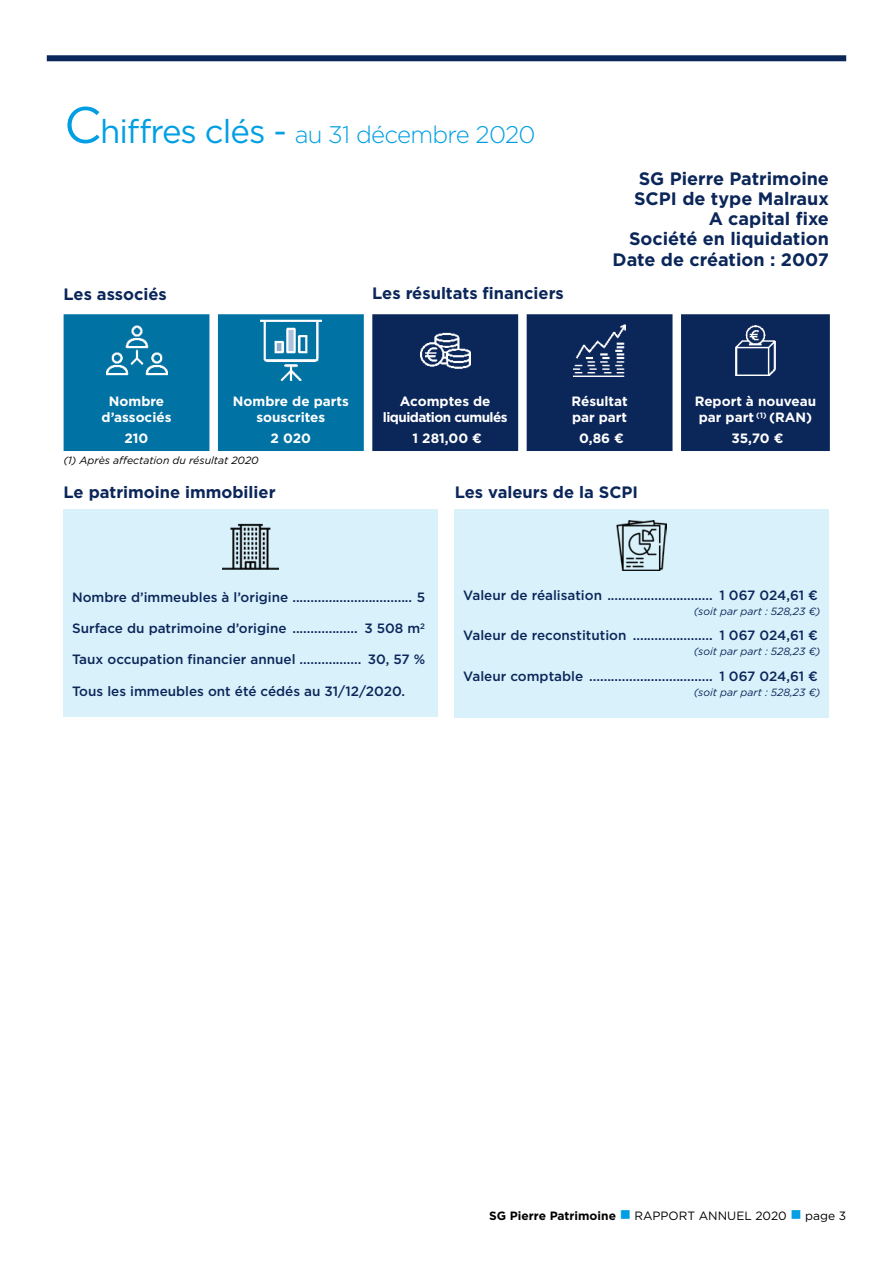
<style>
.page{position:relative;width:893px;height:1263px;background:#fff}
.page>*{position:absolute;margin:0;border:0;box-sizing:border-box;transform-origin:0 0}
.t1{font:300 24px "Gotham";letter-spacing:-.03em;color:#009fe3}
.t2{font:700 18px/20.2px "Gotham";color:#0b2659;text-align:right}
.t3{font:700 16.5px "Gotham";color:#0b2659}
.t4{font:500 13.5px "Gotham";color:#0b2659}
.t5{font:700 13.5px/16.2px "Gotham";color:#fff;text-align:center}
.t6{font:700 13.5px/16.2px "Gotham";letter-spacing:-.04em;color:#fff;text-align:center}
.t7{font:12px "Gotham";color:#000}
.t8{font:italic 10.5px "Gotham";color:#0b2659}
.t9{font:italic 10.5px "Gotham";color:#000}
.s1{font-weight:400;font-size:51px}
.s2{font-weight:400;font-size:33px}
.s3{font-weight:700}
.s4{color:#009fe3}
</style>
<div class="page">
<div style="left:47px;top:55px;width:799px;height:6px;background:#0b2659"></div>
<div style="left:64px;top:314px;width:300px;height:137px;background:#0072a3"></div>
<div style="left:372px;top:314px;width:458px;height:137px;background:#0b2659"></div>
<img style="left:106px;top:320px;width:61px;height:61px">
<img style="left:260px;top:320px;width:61px;height:61px">
<img style="left:420px;top:325px;width:50px;height:51px">
<img style="left:573px;top:324px;width:53px;height:53px">
<img style="left:730px;top:325px;width:51px;height:51px">
<div style="left:64px;top:509px;width:374px;height:207px;background:#d9f1fb"></div>
<img style="left:223px;top:523px;width:55px;height:47px">
<div style="left:455px;top:509px;width:374px;height:209px;background:#d9f1fb"></div>
<img style="left:617px;top:520px;width:50px;height:50px">
<h1 class="t1" style="left:64px;top:119px;width:473px"><span class="s1">C</span><span class="s2">hiffres clés -</span> au 31 décembre 2020</h1>
<p class="t3" style="left:64px;top:283px;width:105px">Les associés</p>
<p class="t3" style="left:372px;top:282px;width:193px">Les résultats financiers</p>
<h2 class="t2" style="left:613px;top:168px;width:218px">SG Pierre Patrimoine<br>SCPI de type Malraux<br>A capital fixe<br>Société en liquidation<br>Date de création : 2007</h2>
<p class="t5" style="left:102px;top:393px;width:71px">Nombre d’associés</p>
<p class="t5" style="left:125px;top:430px;width:25px">210</p>
<p class="t5" style="left:233px;top:393px;width:117px">Nombre de parts souscrites</p>
<p class="t5" style="left:271px;top:430px;width:42px">2 020</p>
<p class="t6" style="left:383px;top:393px;width:126px">Acomptes de liquidation cumulés</p>
<p class="t5" style="left:413px;top:430px;width:71px">1 281,00 €</p>
<p class="t5" style="left:571px;top:393px;width:58px;text-align:left">Résultat par part</p>
<p class="t5" style="left:579px;top:430px;width:46px">0,86 €</p>
<p class="t5" style="left:695px;top:393px;width:123px">Report à nouveau par part <sup>(1)</sup> (RAN)</p>
<p class="t5" style="left:731px;top:430px;width:54px">35,70 €</p>
<p class="t9" style="left:64px;top:454px;width:197px">(1) Après affectation du résultat 2020</p>
<p class="t3" style="left:64px;top:481px;width:214px">Le patrimoine immobilier</p>
<p class="t3" style="left:455px;top:481px;width:185px">Les valeurs de la SCPI</p>
<p class="t4" style="left:72px;top:588px;width:354px">Nombre d’immeubles à l’origine ................................. 5</p>
<p class="t4" style="left:72px;top:620px;width:354px">Surface du patrimoine d’origine .................. 3 508 m<sup>2</sup></p>
<p class="t4" style="left:72px;top:651px;width:354px">Taux occupation financier annuel ................. 30, 57 %</p>
<p class="t4" style="left:72px;top:682px;width:335px">Tous les immeubles ont été cédés au 31/12/2020.</p>
<p class="t4" style="left:463px;top:586px;width:356px">Valeur de réalisation ............................. 1 067 024,61 €</p>
<p class="t8" style="left:694px;top:604px;width:128px">(soit par part : 528,23 €)</p>
<p class="t4" style="left:463px;top:627px;width:356px">Valeur de reconstitution ...................... 1 067 024,61 €</p>
<p class="t8" style="left:694px;top:645px;width:128px">(soit par part : 528,23 €)</p>
<p class="t4" style="left:463px;top:668px;width:356px">Valeur comptable .................................. 1 067 024,61 €</p>
<p class="t8" style="left:694px;top:686px;width:128px">(soit par part : 528,23 €)</p>
<p class="t7" style="left:489px;top:1208px;width:359px"><span class="s3">SG Pierre Patrimoine</span> <span class="s4">■</span> RAPPORT ANNUEL 2020 <span class="s4">■</span> page 3</p>
</div>
